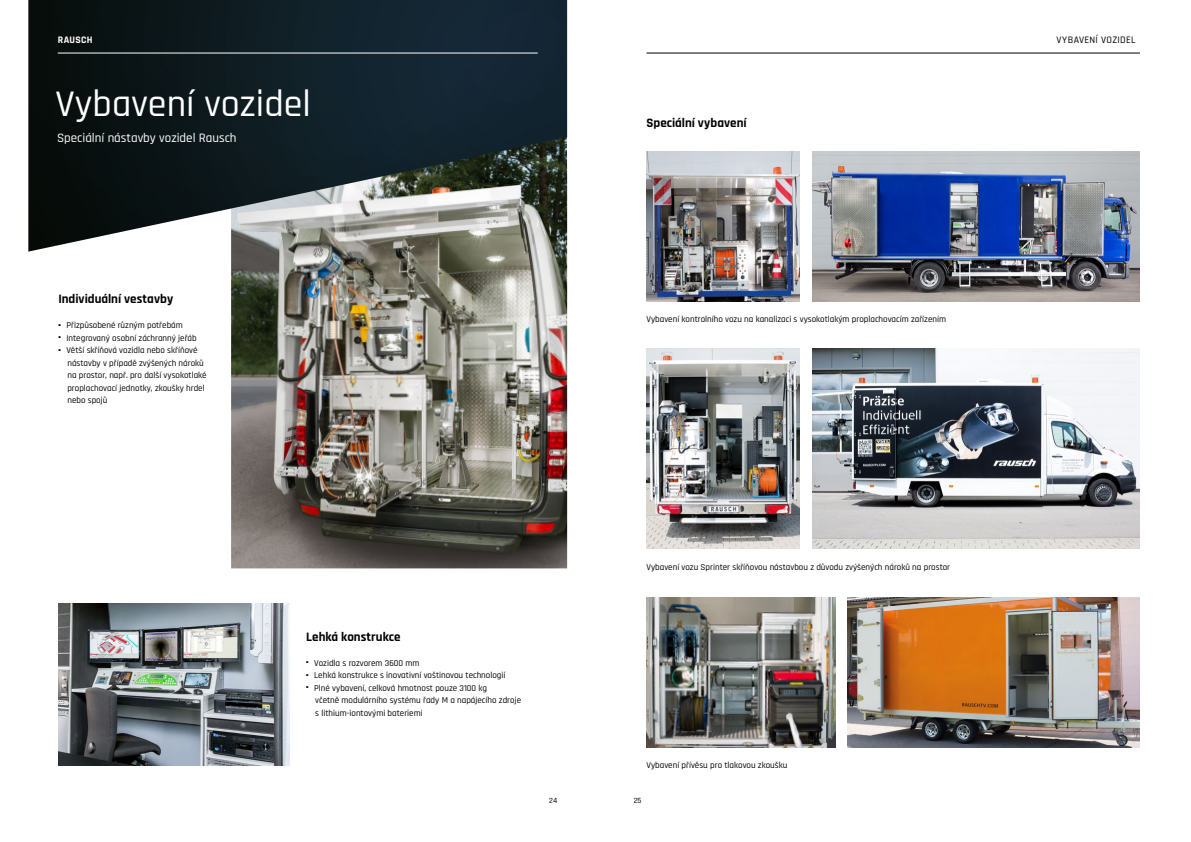
<style>
.page{position:relative;width:1191px;height:842px;background:#fff}
.page>*{position:absolute;margin:0;border:0;box-sizing:border-box;transform-origin:0 0}
.t1{font:500 38px "Rajdhani";color:#fff}
.t2{font:700 13px "Rajdhani";color:#000}
.t3{font:500 13px "Rajdhani";color:#fff}
.t4{font:500 10px "Rajdhani";letter-spacing:.035em;color:#000}
.t5{font:700 10px "Rajdhani";letter-spacing:.03em;color:#fff}
.t6{font:500 9px/12.5px "Rajdhani";color:#000}
.t7{font:500 8px "Rajdhani";color:#000}
</style>
<div class="page">
<hr style="left:646px;top:53px;width:494px;height:1px;background:#000">
<img style="left:231px;top:252px;width:336px;height:316px">
<img style="left:28px;top:0;width:539px;height:252px">
<hr style="left:58px;top:53px;width:480px;height:1px;background:#fff">
<img style="left:812px;top:151px;width:328px;height:150px">
<img style="left:646px;top:151px;width:153px;height:150px">
<img style="left:848px;top:597px;width:292px;height:150px">
<img style="left:646px;top:349px;width:153px;height:200px">
<img style="left:812px;top:349px;width:328px;height:200px">
<img style="left:646px;top:597px;width:189px;height:150px">
<img style="left:58px;top:603px;width:231px;height:163px">
<p class="t5" style="left:58px;top:34px;width:36px">RAUSCH</p>
<h1 class="t1" style="left:56px;top:81px;width:257px">Vybavení vozidel</h1>
<h2 class="t3" style="left:57px;top:130px;width:181px">Speciální nástavby vozidel Rausch</h2>
<h2 class="t2" style="left:58px;top:291px;width:116px">Individuální vestavby</h2>
<p class="t6" style="left:58px;top:319px;width:126px"><sup>■</sup> Přizpůsobené různým potřebám</p>
<p class="t6" style="left:58px;top:332px;width:140px"><sup>■</sup> Integrovaný osobní záchranný jeřáb</p>
<p class="t6" style="left:67px;top:344px;width:141px;text-indent:-9px"><sup>■</sup> Větší skříňová vozidla nebo skříňové nástavby v případě zvýšených nároků na prostor, např. pro další vysokotlaké proplachovací jednotky, zkoušky hrdel nebo spojů</p>
<h2 class="t2" style="left:646px;top:115px;width:102px">Speciální vybavení</h2>
<p class="t6" style="left:646px;top:313px;width:301px">Vybavení kontrolního vozu na kanalizaci s vysokotlakým proplachovacím zařízením</p>
<h2 class="t2" style="left:306px;top:628px;width:96px">Lehká konstrukce</h2>
<p class="t6" style="left:306px;top:657px;width:115px"><sup>■</sup> Vozidla s rozvorem 3600 mm</p>
<p class="t6" style="left:306px;top:669px;width:201px"><sup>■</sup> Lehká konstrukce s inovativní voštinovou technologií</p>
<p class="t6" style="left:315px;top:682px;width:207px;text-indent:-9px"><sup>■</sup> Plné vybavení, celková hmotnost pouze 3100 kg<br>včetně modulárního systému řady M a napájecího zdroje s lithium-iontovými bateriemi</p>
<p class="t6" style="left:646px;top:561px;width:305px">Vybavení vozu Sprinter skříňovou nástavbou z důvodu zvýšených nároků na prostor</p>
<p class="t6" style="left:646px;top:759px;width:142px">Vybavení přívěsu pro tlakovou zkoušku</p>
<p class="t7" style="left:549px;top:796px;width:10px">24</p>
<p class="t7" style="left:634px;top:796px;width:9px">25</p>
<p class="t4" style="left:1056px;top:34px;width:81px">VYBAVENÍ VOZIDEL</p>
</div>
